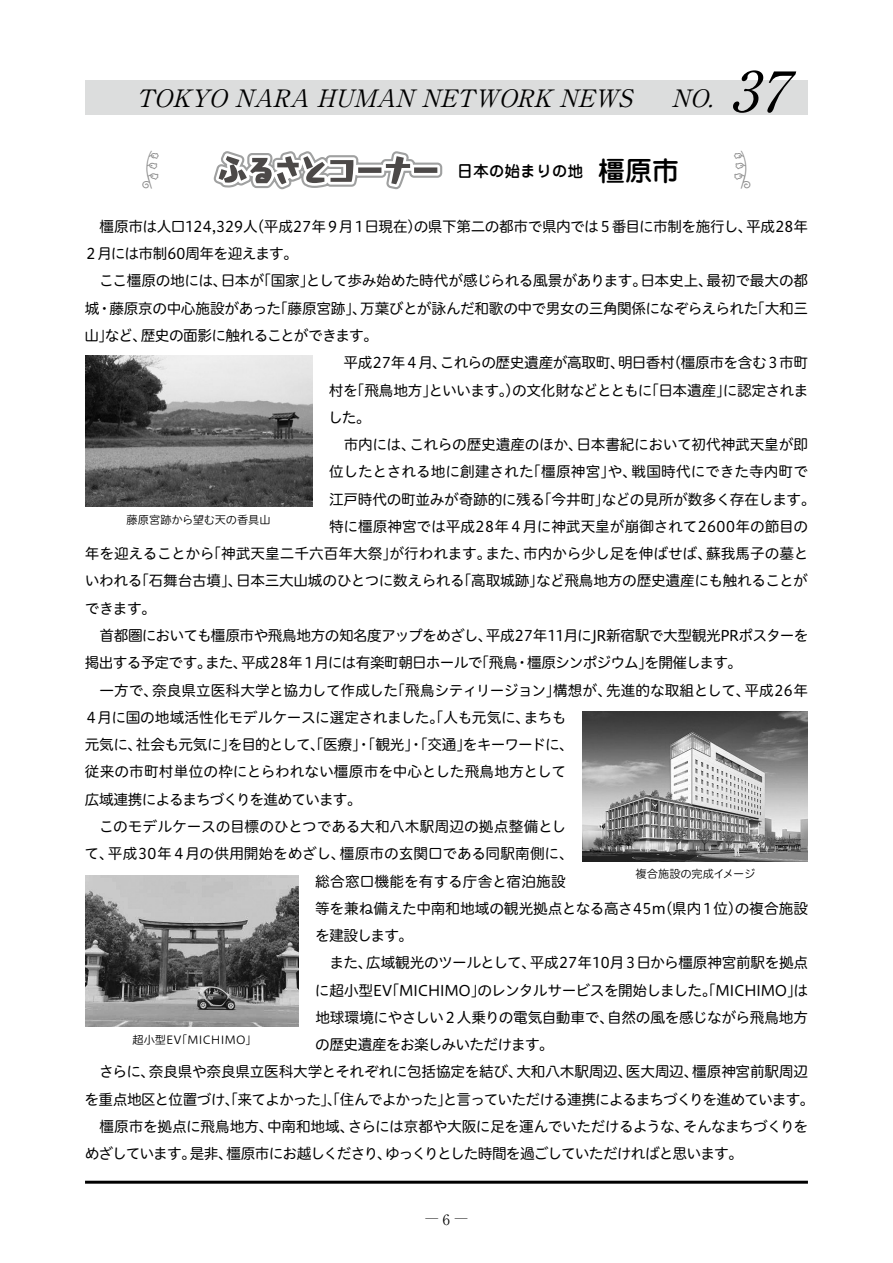
<style>
.page{position:relative;width:893px;height:1263px;background:#fff}
.page>*{position:absolute;margin:0;border:0;box-sizing:border-box;transform-origin:0 0}
.t1{font:italic 55.2px "Ryumin Pr 6";color:#000}
.t2{font:37.5px "MO Kei Style A B";color:#898989}
.t3{font:italic 24px "Ryumin Pr 6";color:#000}
.t4{font:500 15.75px "Jun 34 Pro";color:#000}
.t5{font:14.7px/27.3px "Hiragino UD Sans R Std W4";letter-spacing:-.025em;color:#000}
.t6{font:14.7px "Hiragino UD Sans R Std W4";letter-spacing:-.05em;color:#000}
.t7{font:14.7px "Hiragino UD Sans R Std W4";letter-spacing:-.06em;color:#000}
.t8{font:14.7px "Hiragino UD Sans R Std W4";letter-spacing:-.005em;color:#000}
.t9{font:14.7px "Hiragino UD Sans R Std W4";color:#000}
.t10{font:14.7px "Hiragino UD Sans R Std W4";letter-spacing:-.045em;color:#000}
.t11{font:14.7px "Hiragino UD Sans R Std W4";letter-spacing:.005em;color:#000}
.t12{font:11.25px "Hiragino UD Sans R Std W3";color:#000}
.t13{font:300 8.85px "Ryumin Pr 6";color:#000;scale:1.43 1}
.s1{font-size:27px}
.s2{font-size:14.25px}
</style>
<div class="page">
<hr style="left:85px;top:1181px;width:723px;height:3px;background:#000">
<div style="left:85px;top:81px;width:723px;height:34px;background:#dcdddd"></div>
<svg style="left:213px;top:151px;width:230px;height:39px"></svg>
<img style="left:85px;top:355px;width:227px;height:152px">
<img style="left:85px;top:875px;width:213px;height:151px">
<img style="left:583px;top:711px;width:225px;height:150px">
<h3 class="t3" style="left:136px;top:79px;width:507px">TOKYO NARA HUMAN NETWORK NEWS</h3>
<h3 class="t3" style="left:672px;top:79px;width:52px">NO.</h3>
<h2 class="t2" style="left:132px;top:140px;width:39px">•</h2>
<p class="t4" style="left:457px;top:159px;width:223px">日本の始まりの地 <span class="s1">橿原市</span></p>
<h1 class="t1" style="left:729px;top:48px;width:81px">37</h1>
<p class="t5" style="left:87px;top:212px;width:723px;text-indent:13px">橿原市は人口124,329人（平成27年 9月1日現在）の県下第二の都市で県内では5番目に市制を施行し、平成28年<br>2 月には市制60周年を迎えます。</p>
<p class="t5" style="left:99px;top:266px;width:711px">ここ橿原の地には、日本が「国家」として歩み始めた時代が感じられる風景があります。日本史上、最初で最大の都</p>
<p class="t5" style="left:85px;top:294px;width:725px">城・藤原京の中心施設があった「藤原宮跡」、万葉びとが詠んだ和歌の中で男女の三角関係になぞらえられた「大和三</p>
<p class="t6" style="left:85px;top:324px;width:295px">山」など、歴史の面影に触れることができます。</p>
<p class="t5" style="left:344px;top:348px;width:466px">平成27年 4 月、これらの歴史遺産が高取町、明日香村（橿原市を含む3市町</p>
<p class="t5" style="left:329px;top:376px;width:481px">村を「飛鳥地方」といいます。）の文化財などとともに「日本遺産」に認定されま</p>
<p class="t5" style="left:328px;top:403px;width:44px">した。</p>
<p class="t5" style="left:344px;top:430px;width:466px">市内には、これらの歴史遺産のほか、日本書紀において初代神武天皇が即</p>
<p class="t9" style="left:329px;top:461px;width:480px">位したとされる地に創建された「橿原神宮」や、戦国時代にできた寺内町で</p>
<p class="t5" style="left:329px;top:485px;width:488px">江戸時代の町並みが奇跡的に残る「今井町」などの見所が数多く存在します。</p>
<p class="t8" style="left:329px;top:515px;width:481px">特に橿原神宮では平成28年 4月に神武天皇が崩御されて2600年の節目の</p>
<p class="t5" style="left:85px;top:539px;width:725px">年を迎えることから「神武天皇二千六百年大祭」が行われます。また、市内から少し足を伸ばせば、蘇我馬子の墓と</p>
<p class="t5" style="left:85px;top:566px;width:725px">いわれる「石舞台古墳」、日本三大山城のひとつに数えられる「高取城跡」など飛鳥地方の歴史遺産にも触れることが</p>
<p class="t5" style="left:85px;top:594px;width:73px">できます。</p>
<p class="t5" style="left:100px;top:621px;width:710px">首都圏においても橿原市や飛鳥地方の知名度アップをめざし、平成27年11月にJR新宿駅で大型観光PRポスターを</p>
<p class="t6" style="left:85px;top:652px;width:659px">掲出する予定です。また、平成28年 1月には有楽町朝日ホールで「飛鳥・橿原シンポジウム」を開催します。</p>
<p class="t5" style="left:100px;top:675px;width:710px">一方で、奈良県立医科大学と協力して作成した「飛鳥シティリージョン」構想が、先進的な取組として、平成26年</p>
<p class="t5" style="left:87px;top:703px;width:481px">4月に国の地域活性化モデルケースに選定されました。「人も元気に、まちも</p>
<p class="t6" style="left:85px;top:733px;width:491px">元気に、社会も元気に」を目的として、「医療」・「観光」・「交通」をキーワードに、</p>
<p class="t9" style="left:85px;top:761px;width:483px">従来の市町村単位の枠にとらわれない橿原市を中心とした飛鳥地方として</p>
<p class="t7" style="left:85px;top:788px;width:278px">広域連携によるまちづくりを進めています。</p>
<p class="t8" style="left:99px;top:815px;width:469px">このモデルケースの目標のひとつである大和八木駅周辺の拠点整備とし</p>
<p class="t9" style="left:85px;top:842px;width:491px">て、平成30年 4月の供用開始をめざし、橿原市の玄関口である同駅南側に、</p>
<p class="t11" style="left:315px;top:870px;width:252px">総合窓口機能を有する庁舎と宿泊施設</p>
<p class="t8" style="left:315px;top:897px;width:494px">等を兼ね備えた中南和地域の観光拠点となる高さ45ｍ（県内1位）の複合施設</p>
<p class="t5" style="left:315px;top:921px;width:100px">を建設します。</p>
<p class="t5" style="left:330px;top:948px;width:480px">また、広域観光のツールとして、平成27年10月3日から橿原神宮前駅を拠点</p>
<p class="t10" style="left:315px;top:979px;width:495px">に超小型EV「MICHIMO」のレンタルサービスを開始しました。「MICHIMO」は</p>
<p class="t5" style="left:315px;top:1003px;width:494px">地球環境にやさしい 2人乗りの電気自動車で、自然の風を感じながら飛鳥地方</p>
<p class="t6" style="left:315px;top:1033px;width:240px">の歴史遺産をお楽しみいただけます。</p>
<p class="t5" style="left:99px;top:1057px;width:710px">さらに、奈良県や奈良県立医科大学とそれぞれに包括協定を結び、大和八木駅周辺、医大周辺、橿原神宮前駅周辺</p>
<p class="t7" style="left:85px;top:1088px;width:731px">を重点地区と位置づけ、「来てよかった」、「住んでよかった」と言っていただける連携によるまちづくりを進めています。</p>
<p class="t5" style="left:100px;top:1112px;width:710px">橿原市を拠点に飛鳥地方、中南和地域、さらには京都や大阪に足を運んでいただけるような、そんなまちづくりを</p>
<p class="t7" style="left:85px;top:1142px;width:660px">めざしています。是非、橿原市にお越しくださり、ゆっくりとした時間を過ごしていただければと思います。</p>
<p class="t12" style="left:127px;top:511px;width:145px">藤原宮跡から望む天の香具山</p>
<p class="t12" style="left:636px;top:865px;width:121px">複合施設の完成イメージ</p>
<p class="t12" style="left:132px;top:1031px;width:126px">超小型EV「MICHIMO」</p>
<p class="t13" style="left:425px;top:1212px;width:31px">― <span class="s2">6</span> ―</p>
</div>
